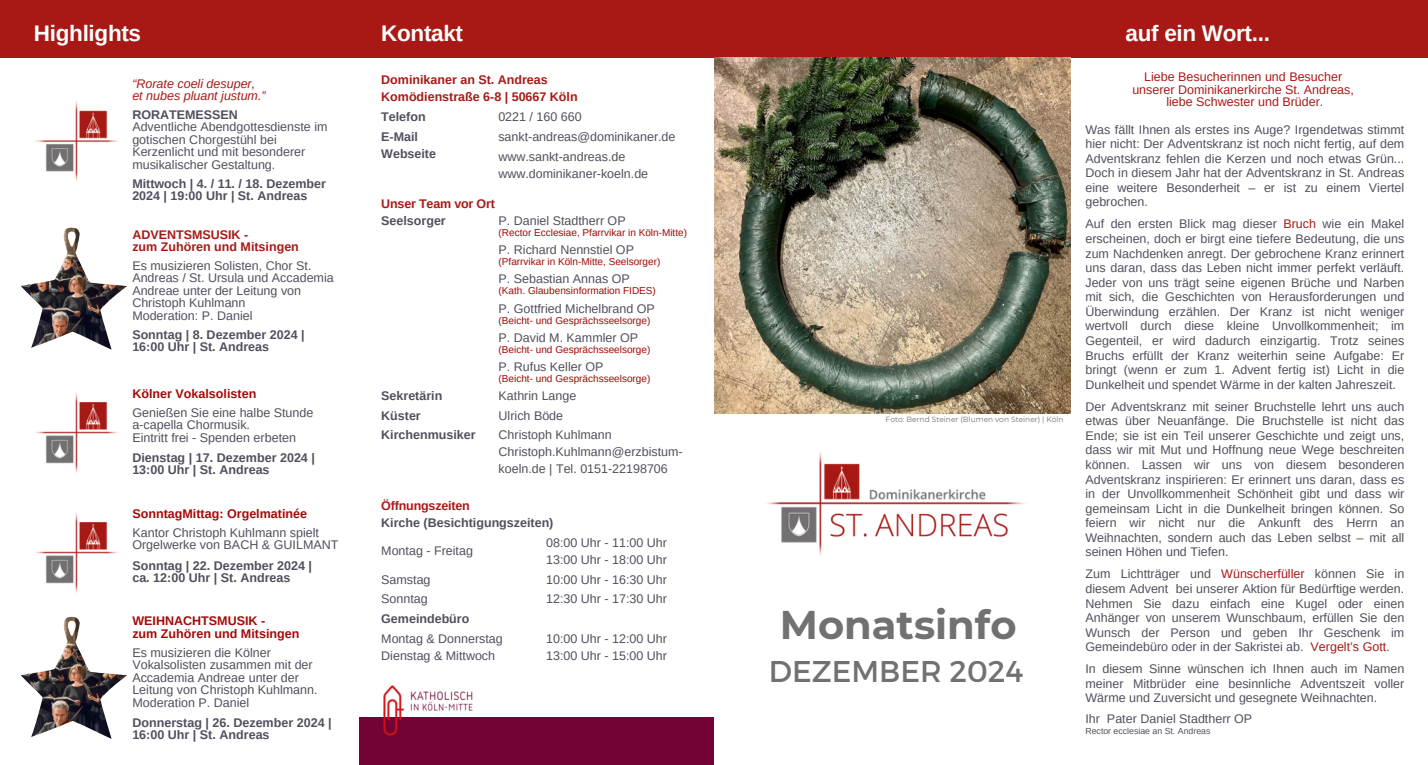
<style>
.page{position:relative;width:1428px;height:765px;background:#fff}
.page>*{position:absolute;margin:0;border:0;box-sizing:border-box;transform-origin:0 0}
.t1{font:700 40px "Montserrat";color:#727070}
.t2{font:30px "Montserrat";color:#727070}
.t3{font:700 22.5px "Arimo";letter-spacing:-.015em;color:#fff}
.t4{font:12.5px/14.6px "Arimo";color:#4e505d}
.t5{font:700 12.5px/12.5px "Arimo";color:#4e505d}
.t6{font:700 12.5px/16.8px "Arimo";color:#a81916}
.t7{font:12.5px/12.5px "Arimo";color:#a81916;text-align:center}
.t8{font:700 12.5px/12.5px "Arimo";color:#a20a07}
.t9{font:italic 12.5px/12.5px "Arimo";color:#a81916}
.t10{font:10px "Arimo";color:#a20a07}
.t11{font:8.75px "Arimo";color:#4e505d}
.t12{font:7.5px "Montserrat";color:#727070}
.s1{color:#a81916}
</style>
<div class="page">
<div style="left:0;top:0;width:1428px;height:58px;background:#a81916"></div>
<img style="left:766px;top:451px;width:260px;height:105px">
<div style="left:359px;top:717px;width:354px;height:48px;background:#730335"></div>
<img style="left:383px;top:685px;width:90px;height:51px">
<img style="left:35px;top:101px;width:83px;height:81px">
<img style="left:35px;top:392px;width:83px;height:82px">
<img style="left:35px;top:512px;width:83px;height:82px">
<img style="left:21px;top:228px;width:106px;height:122px">
<img style="left:21px;top:617px;width:106px;height:122px">
<img style="left:714px;top:57px;width:356px;height:357px">
<h3 class="t3" style="left:34px;top:17px;width:109px">Highlights</h3>
<h3 class="t3" style="left:381px;top:17px;width:83px">Kontakt</h3>
<p class="t9" style="left:132px;top:77px;width:135px">&lt;Rorate coeli desuper, et nubes pluant justum.=</p>
<p class="t5" style="left:132px;top:109px;width:107px">RORATEMESSEN</p>
<p class="t4" style="left:132px;top:121px;width:197px;line-height:12.5px">Adventliche Abendgottesdienste im gotischen Chorgestühl bei<br>Kerzenlicht und mit besonderer musikalischer Gestaltung.</p>
<p class="t5" style="left:132px;top:177px;width:195px">Mittwoch | 4. / 11. / 18. Dezember<br>2024 | 19:00 Uhr | St. Andreas</p>
<p class="t6" style="left:132px;top:228px;width:168px;line-height:12.5px">ADVENTSMSUSIK -<br>zum Zuhören und Mitsingen</p>
<p class="t4" style="left:132px;top:259px;width:203px;line-height:12.5px">Es musizieren Solisten, Chor St.<br>Andreas / St. Ursula und Accademia<br>Andreae unter der Leitung von<br>Christoph Kuhlmann<br>Moderation: P. Daniel</p>
<p class="t5" style="left:132px;top:328px;width:174px">Sonntag | 8. Dezember 2024 |<br>16:00 Uhr | St. Andreas</p>
<p class="t8" style="left:132px;top:387px;width:125px">Kölner Vokalsolisten</p>
<p class="t4" style="left:132px;top:406px;width:183px;line-height:12.5px">Genießen Sie eine halbe Stunde a-capella Chormusik.<br>Eintritt frei - Spenden erbeten</p>
<p class="t5" style="left:132px;top:451px;width:184px">Dienstag | 17. Dezember 2024 |<br>13:00 Uhr | St. Andreas</p>
<p class="t8" style="left:132px;top:508px;width:176px">SonntagMittag: Orgelmatinée</p>
<p class="t4" style="left:132px;top:526px;width:208px;line-height:12.5px">Kantor Christoph Kuhlmann spielt<br>Orgelwerke von BACH &amp; GUILMANT</p>
<p class="t5" style="left:132px;top:559px;width:181px">Sonntag | 22. Dezember 2024 | ca. 12:00 Uhr | St. Andreas</p>
<p class="t8" style="left:132px;top:615px;width:169px">WEIHNACHTSMUSIK -<br>zum Zuhören und Mitsingen</p>
<p class="t4" style="left:132px;top:646px;width:187px;line-height:12.5px">Es musizieren die Kölner<br>Vokalsolisten zusammen mit der<br>Accademia Andreae unter der<br>Leitung von Christoph Kuhlmann.<br>Moderation P. Daniel</p>
<p class="t5" style="left:132px;top:716px;width:201px">Donnerstag | 26. Dezember 2024 |<br>16:00 Uhr | St. Andreas</p>
<p class="t6" style="left:381px;top:72px;width:198px">Dominikaner an St. Andreas<br>Komödienstraße 6-8 | 50667 Köln</p>
<p class="t5" style="left:381px;top:111px;width:46px">Telefon</p>
<p class="t4" style="left:498px;top:110px;width:85px">0221 / 160 660</p>
<p class="t5" style="left:381px;top:131px;width:38px">E-Mail</p>
<p class="t4" style="left:498px;top:130px;width:179px">sankt-andreas@dominikaner.de</p>
<p class="t5" style="left:381px;top:148px;width:56px">Webseite</p>
<p class="t4" style="left:498px;top:148px;width:151px;line-height:16.8px">www.sankt-andreas.de www.dominikaner-koeln.de</p>
<p class="t6" style="left:381px;top:195px;width:115px">Unser Team vor Ort</p>
<p class="t5" style="left:381px;top:214px;width:66px">Seelsorger</p>
<p class="t4" style="left:499px;top:213px;width:129px">P. Daniel Stadtherr OP</p>
<p class="t10" style="left:499px;top:226px;width:190px">(Rector Ecclesiae, Pfarrvikar in Köln-Mitte)</p>
<p class="t4" style="left:499px;top:242px;width:137px">P. Richard Nennstiel OP</p>
<p class="t10" style="left:499px;top:255px;width:163px">(Pfarrvikar in Köln-Mitte, Seelsorger)</p>
<p class="t4" style="left:499px;top:272px;width:133px">P. Sebastian Annas OP</p>
<p class="t10" style="left:499px;top:284px;width:159px">(Kath. Glaubensinformation FIDES)</p>
<p class="t4" style="left:499px;top:301px;width:158px">P. Gottfried Michelbrand OP</p>
<p class="t10" style="left:499px;top:314px;width:153px">(Beicht- und Gesprächsseelsorge)</p>
<p class="t4" style="left:499px;top:330px;width:141px">P. David M. Kammler OP</p>
<p class="t10" style="left:499px;top:343px;width:153px">(Beicht- und Gesprächsseelsorge)</p>
<p class="t4" style="left:499px;top:359px;width:106px">P. Rufus Keller OP</p>
<p class="t10" style="left:499px;top:372px;width:153px">(Beicht- und Gesprächsseelsorge)</p>
<p class="t5" style="left:381px;top:390px;width:63px">Sekretärin</p>
<p class="t4" style="left:499px;top:389px;width:79px">Kathrin Lange</p>
<p class="t5" style="left:381px;top:409px;width:41px">Küster</p>
<p class="t4" style="left:499px;top:408px;width:66px">Ulrich Böde</p>
<p class="t5" style="left:381px;top:429px;width:96px">Kirchenmusiker</p>
<p class="t4" style="left:499px;top:427px;width:186px;line-height:16.6px">Christoph Kuhlmann<br>Christoph.Kuhlmann@erzbistum&shy;koeln.de | Tel. 0151-22198706</p>
<p class="t6" style="left:381px;top:497px;width:90px">Öffnungszeiten</p>
<p class="t5" style="left:381px;top:517px;width:174px">Kirche (Besichtigungszeiten)</p>
<p class="t4" style="left:381px;top:544px;width:93px">Montag - Freitag</p>
<p class="t4" style="left:546px;top:534px;width:122px;line-height:16.9px">08:00 Uhr - 11:00 Uhr<br>13:00 Uhr - 18:00 Uhr</p>
<p class="t4" style="left:381px;top:572px;width:51px">Samstag</p>
<p class="t4" style="left:546px;top:572px;width:122px">10:00 Uhr - 16:30 Uhr</p>
<p class="t4" style="left:381px;top:592px;width:48px">Sonntag</p>
<p class="t4" style="left:546px;top:592px;width:122px">12:30 Uhr - 17:30 Uhr</p>
<p class="t5" style="left:381px;top:613px;width:90px">Gemeindebüro</p>
<p class="t4" style="left:381px;top:630px;width:123px;line-height:16.9px">Montag &amp; Donnerstag<br>Dienstag &amp; Mittwoch</p>
<p class="t4" style="left:546px;top:630px;width:122px;line-height:16.9px">10:00 Uhr - 12:00 Uhr<br>13:00 Uhr - 15:00 Uhr</p>
<p class="t12" style="left:886px;top:414px;width:179px">Foto: Bernd Steiner (Blumen von Steiner) | Köln</p>
<h1 class="t1" style="left:780px;top:596px;width:238px">Monatsinfo</h1>
<h2 class="t2" style="left:769px;top:653px;width:256px">DEZEMBER 2024</h2>
<h3 class="t3" style="left:1125px;top:17px;width:146px">auf ein Wort...</h3>
<p class="t7" style="left:1132px;top:71px;width:223px">Liebe Besucherinnen und Besucher unserer Dominikanerkirche St. Andreas, liebe Schwester und Brüder.</p>
<p class="t4" style="left:1085px;top:122px;width:320px;text-align:justify">Was fällt Ihnen als erstes ins Auge? Irgendetwas stimmt hier nicht: Der Adventskranz ist noch nicht fertig, auf dem Adventskranz fehlen die Kerzen und noch etwas Grün...<br>Doch in diesem Jahr hat der Adventskranz in St. Andreas eine weitere Besonderheit – er ist zu einem Viertel gebrochen.</p>
<p class="t4" style="left:1085px;top:217px;width:320px;text-align:justify">Auf den ersten Blick mag dieser <span class="s1">Bruch</span> wie ein Makel erscheinen, doch er birgt eine tiefere Bedeutung, die uns zum Nachdenken anregt. Der gebrochene Kranz erinnert uns daran, dass das Leben nicht immer perfekt verläuft.<br>Jeder von uns trägt seine eigenen Brüche und Narben mit sich, die Geschichten von Herausforderungen und Überwindung erzählen. Der Kranz ist nicht weniger wertvoll durch diese kleine Unvollkommenheit; im Gegenteil, er wird dadurch einzigartig. Trotz seines Bruchs erfüllt der Kranz weiterhin seine Aufgabe: Er bringt (wenn er zum 1. Advent fertig ist) Licht in die Dunkelheit und spendet Wärme in der kalten Jahreszeit.</p>
<p class="t4" style="left:1085px;top:399px;width:320px;text-align:justify">Der Adventskranz mit seiner Bruchstelle lehrt uns auch etwas über Neuanfänge. Die Bruchstelle ist nicht das Ende; sie ist ein Teil unserer Geschichte und zeigt uns, dass wir mit Mut und Hoffnung neue Wege beschreiten können. Lassen wir uns von diesem besonderen Adventskranz inspirieren: Er erinnert uns daran, dass es in der Unvollkommenheit Schönheit gibt und dass wir gemeinsam Licht in die Dunkelheit bringen können. So feiern wir nicht nur die Ankunft des Herrn an Weihnachten, sondern auch das Leben selbst – mit all seinen Höhen und Tiefen.</p>
<p class="t4" style="left:1085px;top:567px;width:320px;text-align:justify">Zum Lichtträger und <span class="s1">Wünscherfüller</span> können Sie in diesem Advent bei unserer Aktion für Bedürftige werden.<br>Nehmen Sie dazu einfach eine Kugel oder einen Anhänger von unserem Wunschbaum, erfüllen Sie den Wunsch der Person und geben Ihr Geschenk im Gemeindebüro oder in der Sakristei ab. <span class="s1">Vergelt’s Gott</span>.</p>
<p class="t4" style="left:1085px;top:662px;width:320px;text-align:justify">In diesem Sinne wünschen ich Ihnen auch im Namen meiner Mitbrüder eine besinnliche Adventszeit voller Wärme und Zuversicht und gesegnete Weihnachten.</p>
<p class="t4" style="left:1085px;top:712px;width:168px">Ihr Pater Daniel Stadtherr OP</p>
<p class="t11" style="left:1085px;top:725px;width:126px">Rector ecclesiae an St. Andreas</p>
</div>
